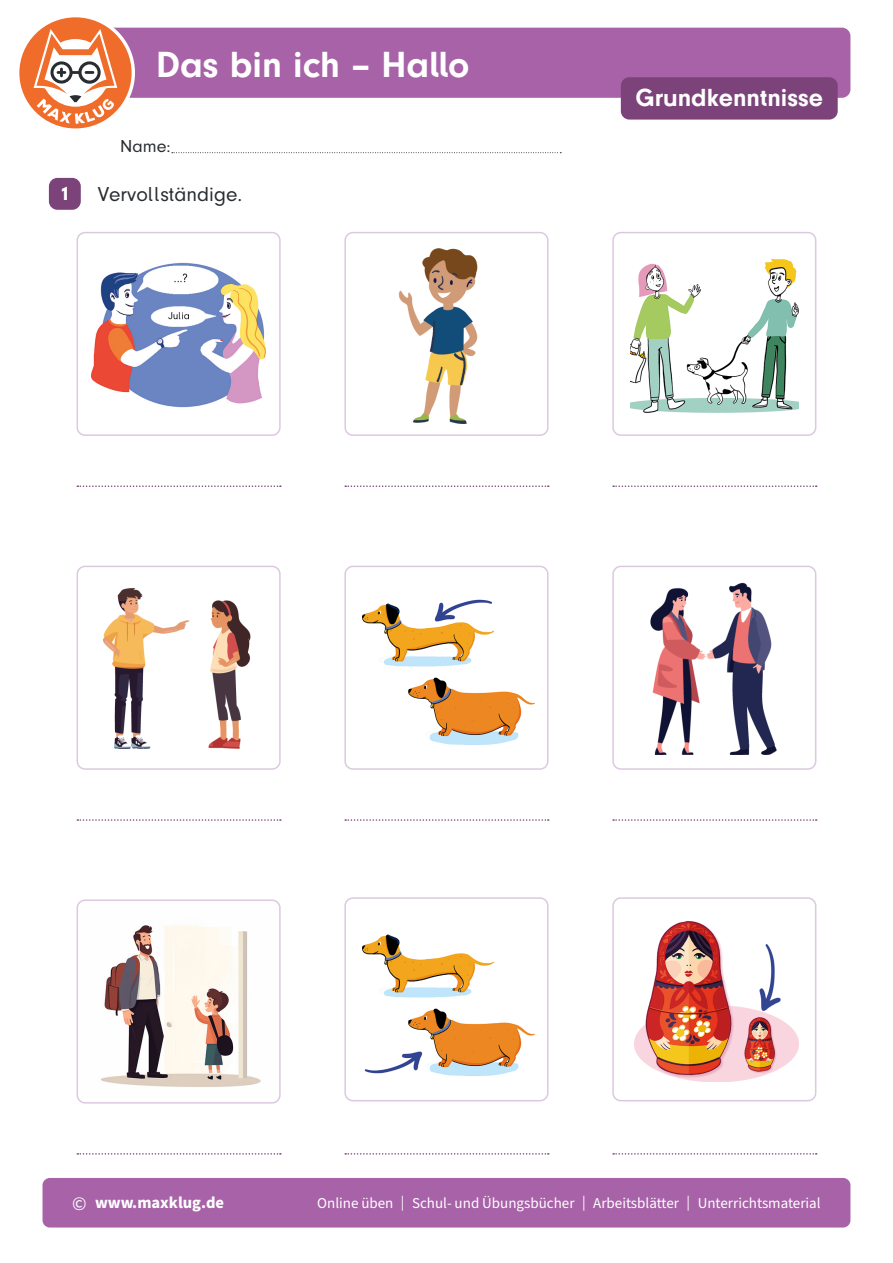
<style>
.page{position:relative;width:893px;height:1263px;background:#fff}
.page>*{position:absolute;margin:0;border:0;box-sizing:border-box;transform-origin:0 0}
.t1{font:700 37.5px "Mk Druckschrift N";color:#fff}
.t2{font:700 25.5px "Mk Druckschrift N";color:#fff}
.t3{font:21px "Mk Druckschrift N";color:#292c2f}
.t4{font:19.5px "Mk Druckschrift N bl";color:#fff}
.t5{font:18px "Mk Druckschrift N";color:#292c2f}
.t6{font:700 16.5px "Source Sans Pro";color:#fff}
.t7{font:15px "Source Sans Pro";color:#fff}
.s1{font-weight:400;font-size:19.5px}
</style>
<div class="page">
<svg style="left:172px;top:152px;width:389px;height:1px"></svg>
<div style="left:75px;top:28px;width:775px;height:70px;background:#a762a8;border-radius:9px"></div>
<div style="left:43px;top:1178px;width:807px;height:49px;background:#a762a8;border-radius:7px"></div>
<svg style="left:19px;top:17px;width:116px;height:112px"></svg>
<div style="left:621px;top:77px;width:217px;height:43px;background:#7b437a;border-radius:9px"></div>
<svg style="left:77px;top:485px;width:204px;height:2px"></svg>
<svg style="left:345px;top:485px;width:204px;height:2px"></svg>
<svg style="left:613px;top:485px;width:204px;height:2px"></svg>
<svg style="left:77px;top:819px;width:204px;height:2px"></svg>
<svg style="left:345px;top:819px;width:204px;height:2px"></svg>
<svg style="left:613px;top:819px;width:204px;height:2px"></svg>
<svg style="left:77px;top:1153px;width:204px;height:1px"></svg>
<svg style="left:345px;top:1153px;width:204px;height:1px"></svg>
<svg style="left:613px;top:1153px;width:204px;height:1px"></svg>
<div style="left:49px;top:178px;width:32px;height:32px;background:#7b437a;border-radius:9px"></div>
<img style="left:91px;top:262px;width:175px;height:146px">
<div style="left:77px;top:232px;width:204px;height:204px;border:2px solid #ddc8e1;border-radius:8px"></div>
<img style="left:103px;top:587px;width:148px;height:162px">
<div style="left:77px;top:566px;width:204px;height:204px;border:2px solid #ddc8e1;border-radius:8px"></div>
<img style="left:77px;top:902px;width:201px;height:201px">
<div style="left:77px;top:899px;width:204px;height:204px;border:2px solid #ddc8e1;border-radius:8px"></div>
<img style="left:398px;top:249px;width:80px;height:174px">
<div style="left:344px;top:232px;width:205px;height:204px;border:2px solid #ddc8e1;border-radius:8px"></div>
<img style="left:363px;top:599px;width:172px;height:146px">
<div style="left:344px;top:566px;width:205px;height:204px;border:2px solid #ddc8e1;border-radius:8px"></div>
<img style="left:363px;top:934px;width:172px;height:142px">
<div style="left:344px;top:897px;width:205px;height:204px;border:2px solid #ddc8e1;border-radius:8px"></div>
<img style="left:631px;top:259px;width:167px;height:154px">
<div style="left:612px;top:232px;width:204px;height:204px;border:2px solid #ddc8e1;border-radius:8px"></div>
<img style="left:635px;top:921px;width:163px;height:160px">
<div style="left:612px;top:897px;width:204px;height:204px;border:2px solid #ddc8e1;border-radius:8px"></div>
<img style="left:615px;top:566px;width:201px;height:201px">
<div style="left:612px;top:566px;width:204px;height:204px;border:2px solid #ddc8e1;border-radius:8px"></div>
<p class="t1" style="left:156px;top:43px;width:315px">Das bin ich – Hallo</p>
<p class="t5" style="left:120px;top:136px;width:52px">Name:</p>
<p class="t4" style="left:60px;top:183px;width:11px">1</p>
<p class="t3" style="left:98px;top:183px;width:146px">Vervollständige.</p>
<h2 class="t2" style="left:636px;top:83px;width:189px">Grundkenntnisse</h2>
<p class="t6" style="left:72px;top:1191px;width:153px"><span class="s1">©</span> www.maxklug.de</p>
<p class="t7" style="left:317px;top:1193px;width:505px">Online üben | Schul- und Übungsbücher | Arbeitsblätter | Unterrichtsmaterial</p>
</div>
